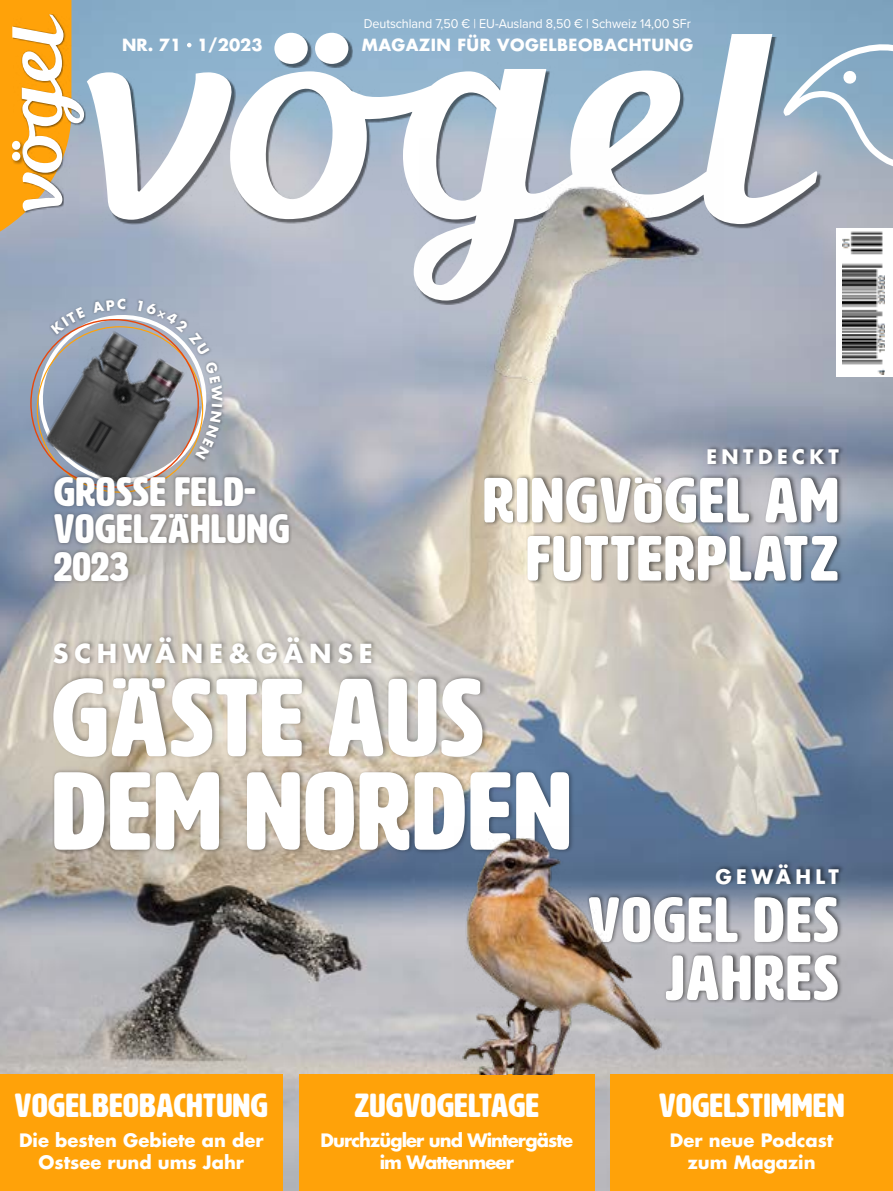
<style>
.page{position:relative;width:893px;height:1191px;background:#fff}
.page>*{position:absolute;margin:0;border:0;box-sizing:border-box;transform-origin:0 0}
.t1{font:109.05px/93.3px "HWT Artz";letter-spacing:.02em;color:#fff}
.t2{font:62.85px/58.2px "HWT Artz";letter-spacing:.035em;color:#fff;text-align:right}
.t3{font:40.5px/37.5px "HWT Artz";letter-spacing:.02em;color:#fff}
.t4{font:33px "HWT Artz";letter-spacing:.02em;color:#fff}
.t5{font:700 25.5px "Futura Std";letter-spacing:.225em;color:#fff}
.t6{font:700 19.5px "Futura Std";letter-spacing:.225em;color:#fff}
.t7{font:700 18px/22.5px "Futura Std";color:#fff;text-align:center}
.t8{font:700 18px/22.5px "Futura Std";letter-spacing:-.05em;color:#fff;text-align:center}
.t9{font:700 16.35px "Futura Std";letter-spacing:.025em;color:#fff}
.t10{font:13.2px "Proxima Nova";letter-spacing:-.005em;color:#fff;scale:.95 1}
</style>
<div class="page">
<img style="left:0;top:0;width:893px;height:1191px">
<div style="left:0;top:1074px;width:283px;height:117px;background:#ffa209"></div>
<div style="left:299px;top:1074px;width:295px;height:117px;background:#ffa209"></div>
<svg style="left:230px;top:34px;width:587px;height:266px"></svg>
<div style="left:278px;top:34px;width:75px;height:33px;background:#000;opacity:.5"></div>
<svg style="left:274px;top:33px;width:74px;height:31px"></svg>
<svg style="left:780px;top:41px;width:113px;height:131px;background:#9fb7ca"></svg>
<div style="left:837px;top:228px;width:56px;height:148px;background:#fff"></div>
<div style="left:610px;top:1074px;width:283px;height:117px;background:#ffa209"></div>
<img style="left:843px;top:231px;width:17px;height:134px">
<img style="left:860px;top:231px;width:25px;height:143px">
<svg style="left:0;top:0;width:234px;height:239px"></svg>
<img style="left:420px;top:138px;width:304px;height:247px">
<div style="left:53px;top:632px;width:522px;height:222px;background:#000;opacity:.35"></div>
<div style="left:484px;top:445px;width:361px;height:138px;background:#000;opacity:.55"></div>
<div style="left:587px;top:860px;width:258px;height:143px;background:#000;opacity:.55"></div>
<div style="left:50px;top:472px;width:242px;height:111px;background:#000;opacity:.4"></div>
<img style="left:454px;top:826px;width:222px;height:248px">
<svg style="left:24px;top:299px;width:199px;height:198px;background:#888b92"></svg>
<p class="t9" style="left:122px;top:33px;width:142px">NR. 71 1/2023</p>
<p class="t10" style="left:364px;top:14px;width:346px">Deutschland 7,50 € | EU-Ausland 8,50 € | Schweiz 14,00 SFr</p>
<p class="t9" style="left:362px;top:33px;width:333px">MAGAZIN FÜR VOGELBEOBACHTUNG</p>
<h3 class="t3" style="left:54px;top:473px;width:237px">GROSSE FELD-<br>VOGELZÄHLUNG<br>2023</h3>
<p class="t6" style="left:706px;top:444px;width:134px">ENTDECKT</p>
<h2 class="t2" style="left:483px;top:472px;width:357px">RINGVÖGEL AM<br>FUTTERPLATZ</h2>
<h3 class="t5" style="left:53px;top:636px;width:321px">SCHWÄNE&amp;GÄNSE</h3>
<h1 class="t1" style="left:52px;top:673px;width:520px">GÄSTE AUS<br>DEM NORDEN</h1>
<p class="t6" style="left:715px;top:863px;width:125px">GEWÄHLT</p>
<h2 class="t2" style="left:588px;top:891px;width:252px">VOGEL DES<br>JAHRES</h2>
<h3 class="t4" style="left:15px;top:1088px;width:254px">VOGELBEOBACHTUNG</h3>
<h3 class="t4" style="left:354px;top:1088px;width:186px">ZUGVOGELTAGE</h3>
<p class="t7" style="left:19px;top:1128px;width:246px">Die besten Gebiete an der<br>Ostsee rund ums Jahr</p>
<p class="t8" style="left:321px;top:1128px;width:254px">Durchzügler und Wintergäste im Wattenmeer</p>
<h3 class="t4" style="left:659px;top:1088px;width:187px">VOGELSTIMMEN</h3>
<p class="t7" style="left:670px;top:1128px;width:165px">Der neue Podcast zum Magazin</p>
</div>
